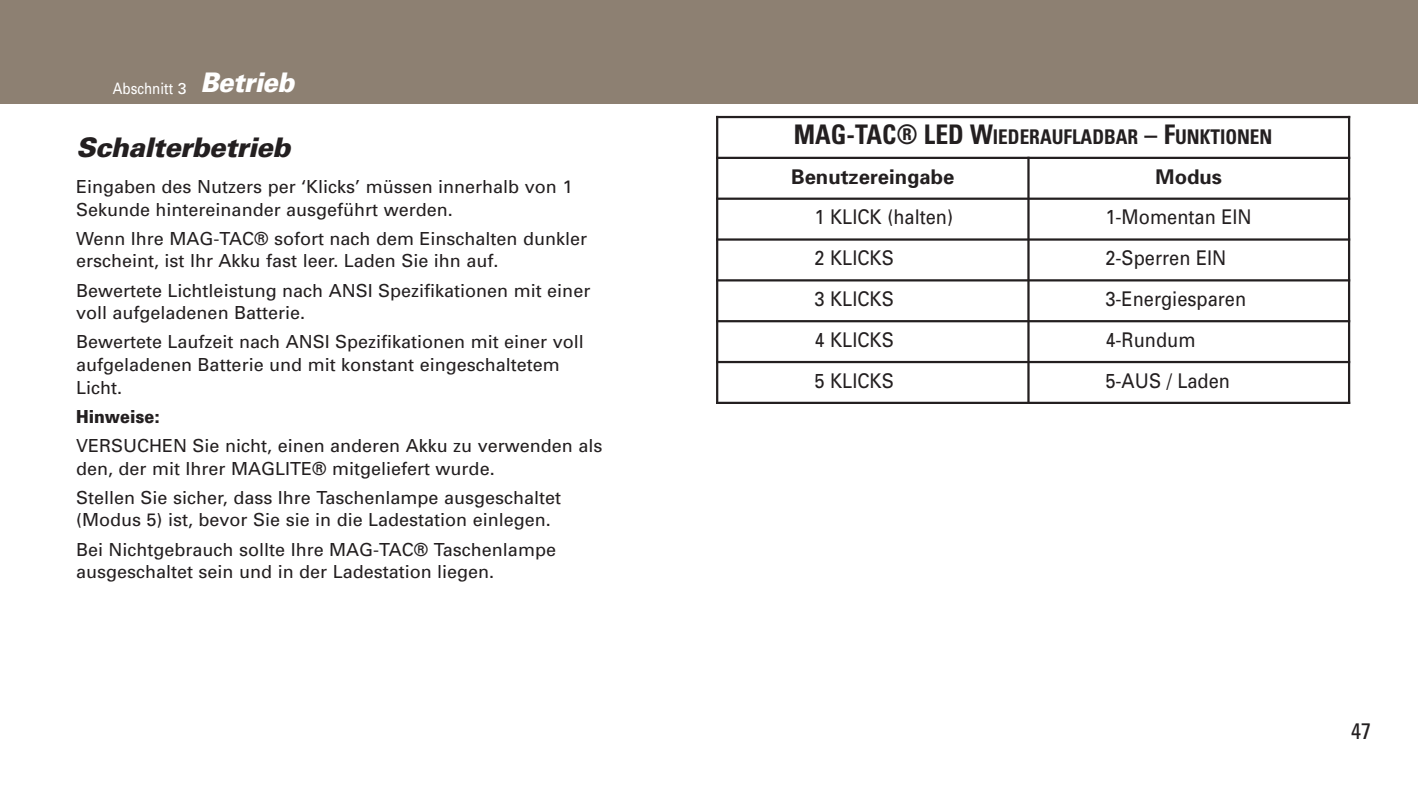
<style>
.page{position:relative;width:1418px;height:790px;background:#fff}
.page>*{position:absolute;margin:0;border:0;box-sizing:border-box;transform-origin:0 0}
.t1{font:italic 900 27px "Univers";letter-spacing:-.02em;color:#231f20}
.t2{font:italic 900 27px "Univers";letter-spacing:-.02em;color:#fff;scale:.94 1}
.t3{font:condensed 22.5px "Univers";color:#231f20}
.t4{font:20.25px "Univers";color:#231f20;scale:.9 1}
.t5{font:700 condensed 20.25px/39.4px "Univers";color:#231f20;scale:.95 1}
.t6{font:700 20.25px "Univers";color:#231f20}
.t7{font:18px/22.5px "Univers";color:#231f20}
.t8{font:900 18px "Univers";color:#231f20;scale:.9 1}
.t9{font:15.75px "Univers";color:#fff;scale:.85 1}
.s1{font-size:27px}
.s2{font-stretch:normal}
</style>
<div class="page">
<div style="left:0;top:0;width:101px;height:104px;background:#8d8072"></div>
<div style="left:20px;top:0;width:1398px;height:104px;background:#8d8072"></div>
<hr style="left:716px;top:116px;width:2px;height:288px;background:#231f20">
<hr style="left:1027px;top:157px;width:2px;height:247px;background:#231f20">
<hr style="left:1348px;top:116px;width:2px;height:288px;background:#231f20">
<hr style="left:716px;top:116px;width:634px;height:2px;background:#231f20">
<hr style="left:716px;top:157px;width:634px;height:2px;background:#231f20">
<hr style="left:716px;top:198px;width:634px;height:2px;background:#231f20">
<hr style="left:716px;top:238px;width:634px;height:3px;background:#231f20">
<hr style="left:716px;top:279px;width:634px;height:2px;background:#231f20">
<hr style="left:716px;top:320px;width:634px;height:2px;background:#231f20">
<hr style="left:716px;top:361px;width:634px;height:2px;background:#231f20">
<hr style="left:716px;top:402px;width:634px;height:2px;background:#231f20">
<p class="t9" style="left:113px;top:83px;width:88px">Abschnitt 3</p>
<h1 class="t2" style="left:200px;top:73px;width:101px">Betrieb</h1>
<h1 class="t1" style="left:76px;top:138px;width:216px">Schalterbetrieb</h1>
<p class="t7" style="left:76px;top:177px;width:498px">Eingaben des Nutzers per ‘Klicks’ müssen innerhalb von 1<br>Sekunde hintereinander ausgeführt werden.</p>
<p class="t7" style="left:76px;top:229px;width:512px">Wenn Ihre MAG-TAC® sofort nach dem Einschalten dunkler erscheint, ist Ihr Akku fast leer. Laden Sie ihn auf.</p>
<p class="t7" style="left:76px;top:281px;width:516px">Bewertete Lichtleistung nach ANSI Spezifikationen mit einer voll aufgeladenen Batterie.</p>
<p class="t7" style="left:76px;top:332px;width:509px">Bewertete Laufzeit nach ANSI Spezifikationen mit einer voll aufgeladenen Batterie und mit konstant eingeschaltetem<br>Licht.</p>
<p class="t8" style="left:76px;top:410px;width:94px">Hinweise:</p>
<p class="t7" style="left:76px;top:436px;width:528px">VERSUCHEN Sie nicht, einen anderen Akku zu verwenden als den, der mit Ihrer MAGLITE® mitgeliefert wurde.</p>
<p class="t7" style="left:76px;top:488px;width:486px">Stellen Sie sicher, dass Ihre Taschenlampe ausgeschaltet (Modus 5) ist, bevor Sie sie in die Ladestation einlegen.</p>
<p class="t7" style="left:76px;top:539px;width:481px">Bei Nichtgebrauch sollte Ihre MAG-TAC® Taschenlampe ausgeschaltet sein und in der Ladestation liegen.</p>
<p class="t5" style="left:791px;top:119px;width:508px"><span class="s1">MAG-TAC® LED W</span>IEDERAUFLADBAR <span class="s1">– F</span>UNKTIONEN<br><span class="s2">Benutzereingabe</span></p>
<p class="t6" style="left:1155px;top:169px;width:68px">Modus</p>
<p class="t4" style="left:814px;top:210px;width:156px">1 KLICK (halten)</p>
<p class="t4" style="left:1105px;top:210px;width:164px">1-Momentan EIN</p>
<p class="t4" style="left:814px;top:251px;width:90px">2 KLICKS</p>
<p class="t4" style="left:1105px;top:251px;width:136px">2-Sperren EIN</p>
<p class="t4" style="left:814px;top:291px;width:90px">3 KLICKS</p>
<p class="t4" style="left:1105px;top:291px;width:158px">3-Energiesparen</p>
<p class="t4" style="left:814px;top:332px;width:90px">4 KLICKS</p>
<p class="t4" style="left:1105px;top:332px;width:102px">4-Rundum</p>
<p class="t4" style="left:814px;top:373px;width:90px">5 KLICKS</p>
<p class="t4" style="left:1105px;top:373px;width:140px">5-AUS / Laden</p>
<p class="t3" style="left:1351px;top:723px;width:21px">47</p>
</div>
